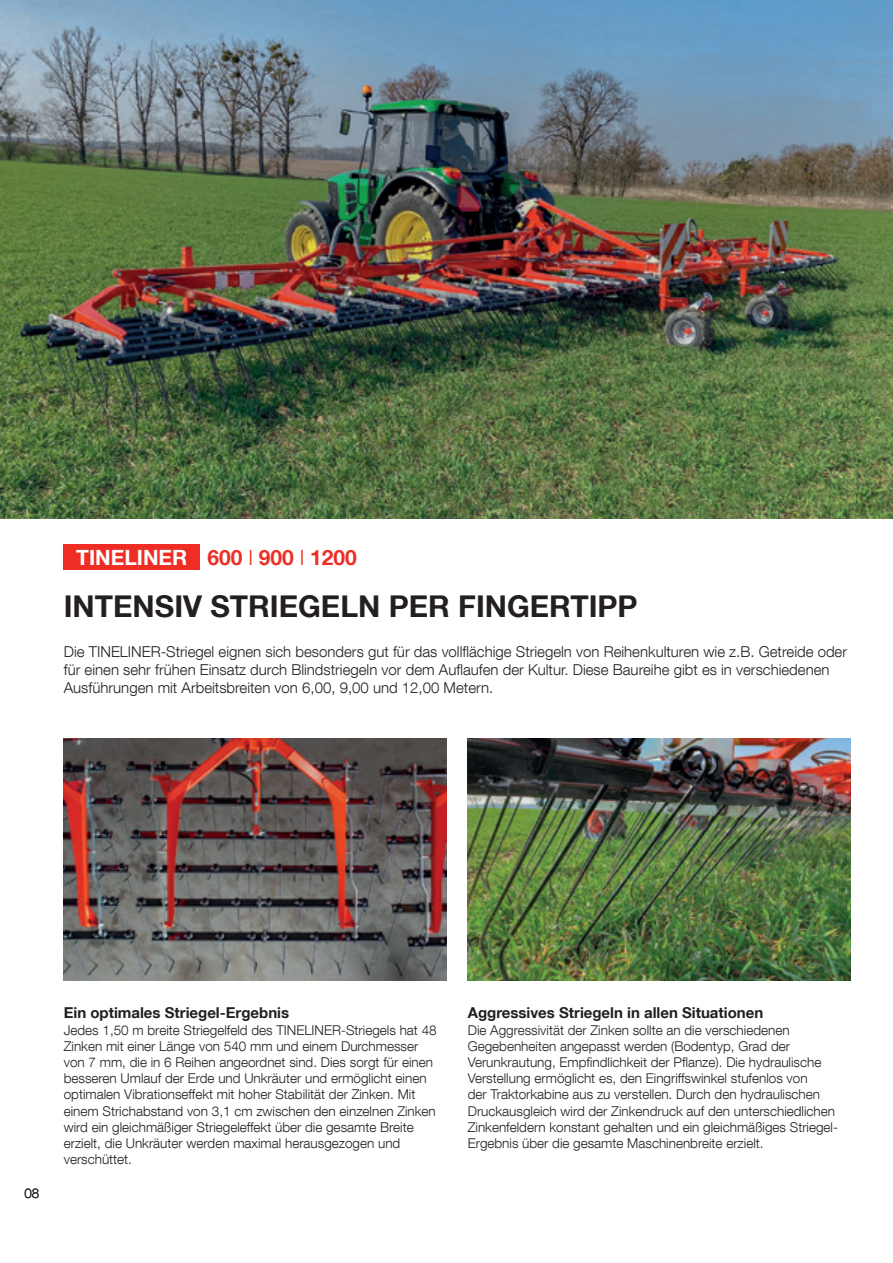
<style>
.page{position:relative;width:893px;height:1263px;background:#fff}
.page>*{position:absolute;margin:0;border:0;box-sizing:border-box;transform-origin:0 0}
.t1{font:700 30px "Helvetica Neue LT Com";color:#231f20}
.t2{font:700 21px "Helvetica Neue LT Com";color:#ee2e25}
.t3{font:300 15px/18px "Helvetica Neue LT Com";color:#231f20}
.t4{font:700 15px "Helvetica Neue LT Com";color:#231f20}
.t5{font:300 13.5px/16.2px "Helvetica Neue LT Com";color:#231f20}
.s1{color:#fff}
.s2{font-weight:300}
</style>
<div class="page">
<img style="left:0;top:0;width:893px;height:519px">
<img style="left:64px;top:738px;width:382px;height:243px">
<img style="left:468px;top:738px;width:382px;height:243px">
<div style="left:64px;top:544px;width:136px;height:26px;background:#ee2e25"></div>
<h2 class="t2" style="left:76px;top:544px;width:282px"><span class="s1">TINELINER</span> 600 <span class="s2">I</span> 900 <span class="s2">I</span> 1200</h2>
<h1 class="t1" style="left:64px;top:587px;width:575px">INTENSIV STRIEGELN PER FINGERTIPP</h1>
<p class="t3" style="left:64px;top:643px;width:785px">Die TINELINER-Striegel eignen sich besonders gut für das vollflächige Striegeln von Reihenkulturen wie z.B. Getreide oder für einen sehr frühen Einsatz durch Blindstriegeln vor dem Auflaufen der Kultur. Diese Baureihe gibt es in verschiedenen<br>Ausführungen mit Arbeitsbreiten von 6,00, 9,00 und 12,00 Metern.</p>
<p class="t5" style="left:25px;top:1185px;width:16px">08</p>
<p class="t4" style="left:64px;top:1003px;width:227px">Ein optimales Striegel-Ergebnis</p>
<p class="t5" style="left:64px;top:1021px;width:374px">Jedes 1,50 m breite Striegelfeld des TINELINER-Striegels hat 48<br>Zinken mit einer Länge von 540 mm und einem Durchmesser von 7 mm, die in 6 Reihen angeordnet sind. Dies sorgt für einen besseren Umlauf der Erde und Unkräuter und ermöglicht einen optimalen Vibrationseffekt mit hoher Stabilität der Zinken. Mit einem Strichabstand von 3,1 cm zwischen den einzelnen Zinken wird ein gleichmäßiger Striegeleffekt über die gesamte Breite erzielt, die Unkräuter werden maximal herausgezogen und verschüttet.</p>
<p class="t4" style="left:468px;top:1003px;width:297px">Aggressives Striegeln in allen Situationen</p>
<p class="t5" style="left:468px;top:1021px;width:372px">Die Aggressivität der Zinken sollte an die verschiedenen Gegebenheiten angepasst werden (Bodentyp, Grad der Verunkrautung, Empfindlichkeit der Pflanze). Die hydraulische Verstellung ermöglicht es, den Eingriffswinkel stufenlos von<br>der Traktorkabine aus zu verstellen. Durch den hydraulischen Druckausgleich wird der Zinkendruck auf den unterschiedlichen Zinkenfeldern konstant gehalten und ein gleichmäßiges Striegel-Ergebnis über die gesamte Maschinenbreite erzielt.</p>
</div>
